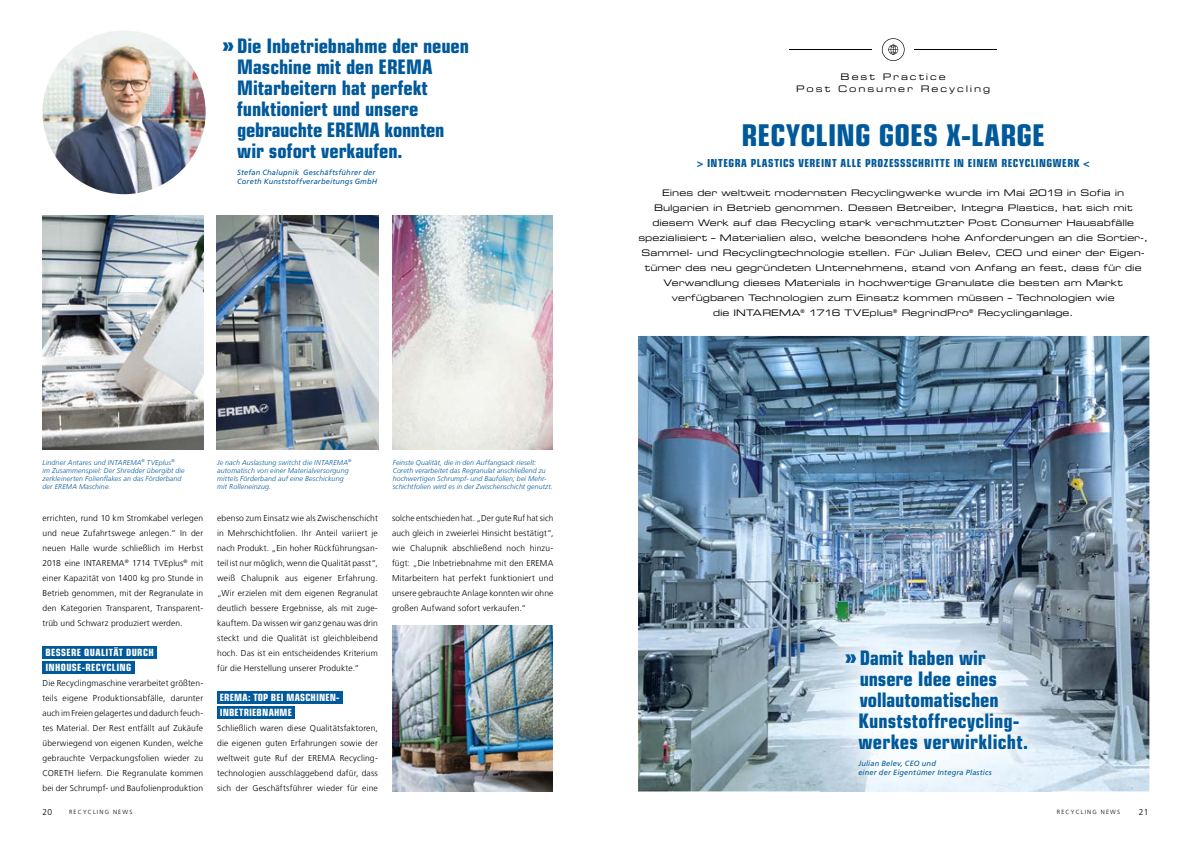
<style>
.page{position:relative;width:1191px;height:842px;background:#fff}
.page>*{position:absolute;margin:0;border:0;box-sizing:border-box;transform-origin:0 0}
.t1{font:700 condensed 30px "Eurostile";letter-spacing:.005em;color:#00599a}
.t2{font:700 condensed 20px/21px "Eurostile";letter-spacing:-.005em;color:#00599a}
.t3{font:700 condensed 11px "Eurostile";letter-spacing:.045em;color:#00599a}
.t4{font:700 condensed 10px/15px "Eurostile";letter-spacing:.03em;color:#fff}
.t5{font:9px/15px "Eurostile Extended Two";letter-spacing:.005em;color:#000;text-align:center}
.t6{font:9px/12px "Eurostile Extended Two";letter-spacing:.22em;color:#000;text-align:center}
.t7{font:300 8.5px/15px "Frutiger LT Com";letter-spacing:.015em;color:#000;text-align:justify}
.t8{font:italic 7.5px/9px "Frutiger LT Com";letter-spacing:.02em;color:#00599a}
.t9{font:italic 300 7px/8px "Frutiger LT Com";letter-spacing:.02em;color:#00599a}
.t10{font:300 6px "Frutiger LT Com";letter-spacing:.2em;color:#000}
.s1{font-size:24px}
</style>
<div class="page">
<img style="left:638px;top:336px;width:511px;height:455px">
<img style="left:43px;top:31px;width:163px;height:163px">
<div style="left:43px;top:646px;width:114px;height:12px;background:#00599a"></div>
<div style="left:43px;top:661px;width:91px;height:12px;background:#00599a"></div>
<div style="left:217px;top:691px;width:125px;height:12px;background:#00599a"></div>
<div style="left:217px;top:706px;width:78px;height:12px;background:#00599a"></div>
<img style="left:393px;top:215px;width:160px;height:234px">
<img style="left:217px;top:215px;width:161px;height:234px">
<img style="left:43px;top:215px;width:160px;height:234px">
<img style="left:820px;top:624px;width:232px;height:168px">
<img style="left:392px;top:625px;width:161px;height:166px">
<svg style="left:882px;top:38px;width:22px;height:23px"></svg>
<hr style="left:789px;top:49px;width:83px;height:1px;background:#000">
<hr style="left:914px;top:49px;width:82px;height:1px;background:#000">
<h2 class="t2" style="left:237px;top:35px;width:233px;text-indent:-15px"><span class="s1">»</span> Die Inbetriebnahme der neuen<br>Maschine mit den EREMA<br>Mitarbeitern hat perfekt funktioniert und unsere gebrauchte EREMA konnten wir sofort verkaufen.</h2>
<p class="t8" style="left:237px;top:168px;width:141px">Stefan Chalupnik Geschäftsführer der<br>Coreth Kunststoffverarbeitungs GmbH</p>
<p class="t9" style="left:43px;top:458px;width:144px">Lindner Antares und INTAREMA<sup>®</sup> TVEplus<sup>®<br></sup>im Zusammenspiel: Der Shredder übergibt die zerkleinerten Folienflakes an das Förderband der EREMA Maschine.</p>
<p class="t9" style="left:217px;top:458px;width:136px">Je nach Auslastung switcht die INTAREMA<sup>® </sup>automatisch von einer Materialversorgung mittels Förderband auf eine Beschickung mit Rolleneinzug.</p>
<p class="t7" style="left:43px;top:511px;width:162px">errichten, rund 10 km Stromkabel verlegen und neue Zufahrtswege anlegen.“ In der neuen Halle wurde schließlich im Herbst 2018 eine INTAREMA<sup>®</sup> 1714 TVEplus<sup>®</sup> mit einer Kapazität von 1400 kg pro Stunde in Betrieb genommen, mit der Regranulate in den Kategorien Transparent, Transparent&shy;trüb und Schwarz produziert werden.</p>
<p class="t4" style="left:45px;top:645px;width:110px">BESSERE QUALITÄT DURCH<br>INHOUSE-RECYCLING</p>
<p class="t7" style="left:43px;top:676px;width:162px">Die Recyclingmaschine verarbeitet größten&shy;teils eigene Produktionsabfälle, darunter auch im Freien gelagertes und dadurch feuch&shy;tes Material. Der Rest entfällt auf Zukäufe überwiegend von eigenen Kunden, welche gebrauchte Verpackungsfolien wieder zu CORETH liefern. Die Regranulate kommen bei der Schrumpf- und Baufolienproduktion</p>
<p class="t7" style="left:217px;top:511px;width:162px">ebenso zum Einsatz wie als Zwischenschicht in Mehrschichtfolien. Ihr Anteil variiert je nach Produkt. „Ein hoher Rückführungsan&shy;teil ist nur möglich, wenn die Qualität passt“, weiß Chalupnik aus eigener Erfahrung. „Wir erzielen mit dem eigenen Regranulat deutlich bessere Ergebnisse, als mit zuge&shy;kauftem. Da wissen wir ganz genau was drin steckt und die Qualität ist gleichbleibend hoch. Das ist ein entscheidendes Kriterium für die Herstellung unserer Produkte.“</p>
<p class="t4" style="left:220px;top:690px;width:121px">EREMA: TOP BEI MASCHINEN-<br>INBETRIEBNAHME</p>
<p class="t7" style="left:217px;top:721px;width:162px">Schließlich waren diese Qualitätsfaktoren, die eigenen guten Erfahrungen sowie der weltweit gute Ruf der EREMA Recycling&shy;technologien ausschlaggebend dafür, dass sich der Geschäftsführer wieder für eine</p>
<p class="t9" style="left:393px;top:458px;width:162px">Feinste Qualität, die in den Auffangsack rieselt:<br>Coreth verarbeitet das Regranulat anschließend zu hochwertigen Schrumpf- und Baufolien; bei Mehr&shy;schichtfolien wird es in der Zwischenschicht genutzt.</p>
<p class="t7" style="left:392px;top:511px;width:163px">solche entschieden hat. „Der gute Ruf hat sich auch gleich in zweierlei Hinsicht bestätigt“, wie Chalupnik abschließend noch hinzu&shy;fügt: „Die Inbetriebnahme mit den EREMA Mitarbeitern hat perfekt funktioniert und unsere gebrauchte Anlage konnten wir ohne großen Aufwand sofort verkaufen.“</p>
<p class="t6" style="left:796px;top:70px;width:196px">Best Practice<br>Post Consumer Recycling</p>
<h1 class="t1" style="left:741px;top:117px;width:305px">RECYCLING GOES X-LARGE</h1>
<p class="t3" style="left:697px;top:157px;width:394px">&gt; INTEGRA PLASTICS VEREINT ALLE PROZESSSCHRITTE IN EINEM RECYCLINGWERK &lt;</p>
<p class="t5" style="left:638px;top:185px;width:511px">Eines der weltweit modernsten Recyclingwerke wurde im Mai 2019 in Sofia in Bulgarien in Betrieb genommen. Dessen Betreiber, Integra Plastics, hat sich mit diesem Werk auf das Recycling stark verschmutzter Post Consumer Hausabfälle spezialisiert – Materialien also, welche besonders hohe Anforderungen an die Sortier-, Sammel- und Recyclingtechnologie stellen. Für Julian Belev, CEO und einer der Eigen&shy;tümer des neu gegründeten Unternehmens, stand von Anfang an fest, dass für die Verwandlung dieses Materials in hochwertige Granulate die besten am Markt verfügbaren Technologien zum Einsatz kommen müssen – Technologien wie<br>die INTAREMA<sup>®</sup> 1716 TVEplus<sup>®</sup> RegrindPro<sup>®</sup> Recyclinganlage.</p>
<h2 class="t2" style="left:858px;top:647px;width:171px;text-indent:-14px"><span class="s1">»</span> Damit haben wir unsere Idee eines vollautomatischen<br>Kunststoffrecycling&shy;werkes verwirklicht.</h2>
<p class="t8" style="left:858px;top:759px;width:135px">Julian Belev, CEO und<br>einer der Eigentümer Integra Plastics</p>
<p class="t7" style="left:43px;top:804px;width:11px">20</p>
<p class="t10" style="left:69px;top:808px;width:65px">RECYCLING NEWS</p>
<p class="t10" style="left:1056px;top:808px;width:65px">RECYCLING NEWS</p>
<p class="t7" style="left:1138px;top:804px;width:11px">21</p>
</div>
